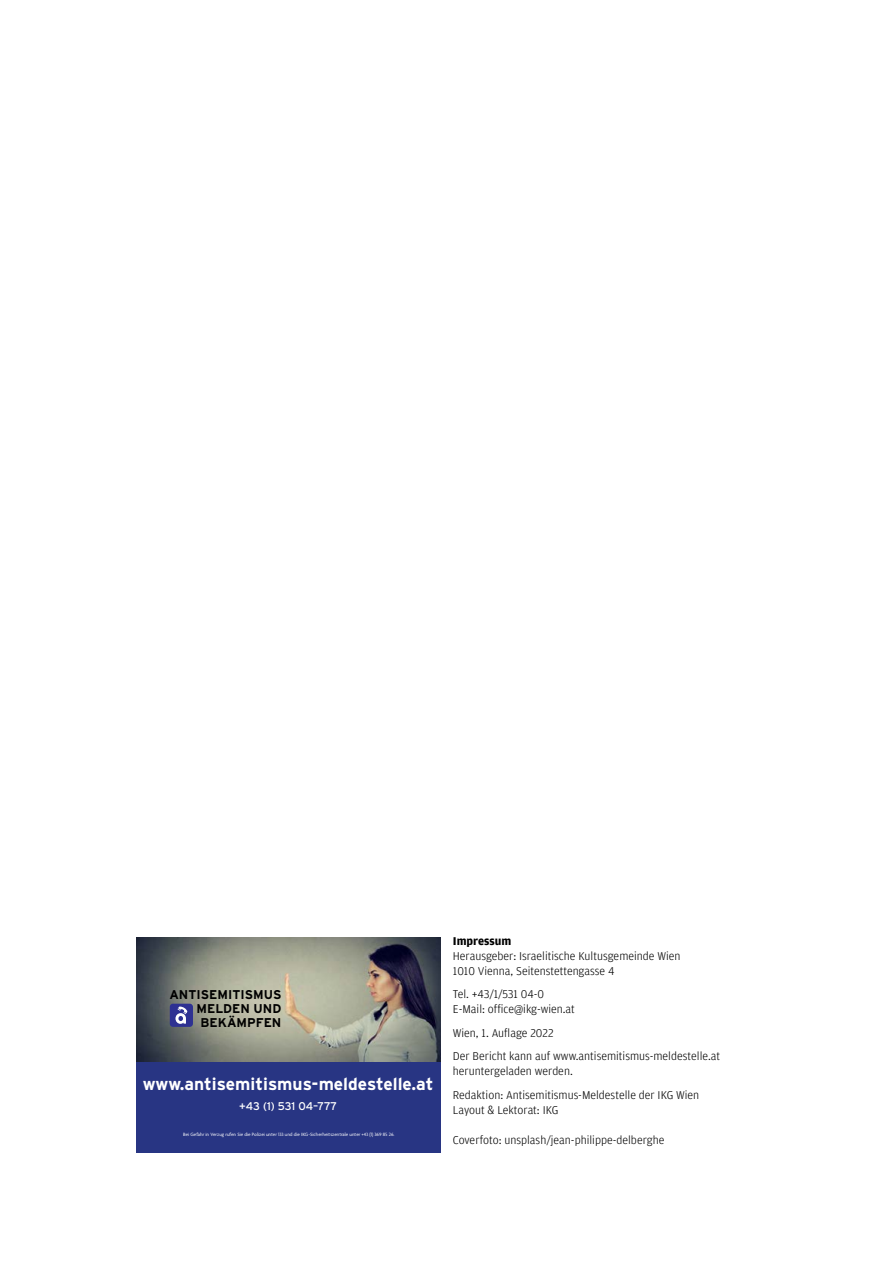
<style>
.page{position:relative;width:893px;height:1263px;background:#fff}
.page>*{position:absolute;margin:0;border:0;box-sizing:border-box;transform-origin:0 0}
.t1{font:700 17.4px "Interstate";color:#fff}
.t2{font:700 12.75px/14px "Interstate";color:#000;text-align:right}
.t3{font:300 12px/15px "Amplitude";color:#000}
.t4{font:700 12px "Amplitude";color:#000}
.t5{font:11.25px "Interstate";letter-spacing:-.01em;color:#fff}
.t6{font:5.1px "Agenda";color:#fff}
</style>
<div class="page">
<div style="left:136px;top:1061px;width:304px;height:91px;background:#283583"></div>
<img style="left:136px;top:937px;width:304px;height:124px">
<div style="left:170px;top:1004px;width:23px;height:23px;background:#2e3192;border-radius:3px"></div>
<svg style="left:175px;top:1006px;width:12px;height:18px"></svg>
<p class="t2" style="left:169px;top:987px;width:113px">ANTISEMITISMUS<br>MELDEN UND<br>BEKÄMPFEN</p>
<h1 class="t1" style="left:143px;top:1074px;width:292px">www.antisemitismus-meldestelle.at</h1>
<p class="t5" style="left:239px;top:1099px;width:100px">+43 (1) 531 04–777</p>
<p class="t6" style="left:183px;top:1132px;width:213px">Bei Gefahr in Verzug rufen Sie die Polizei unter 133 und die IKG-Sicherheitszentrale unter +43 (1) 369 85 26.</p>
<p class="t4" style="left:453px;top:934px;width:60px">Impressum</p>
<p class="t3" style="left:453px;top:949px;width:229px">Herausgeber: Israelitische Kultusgemeinde Wien<br>1010 Vienna, Seitenstettengasse 4</p>
<p class="t3" style="left:453px;top:987px;width:124px">Tel. +43/1/531 04-0<br>E-Mail: office@ikg-wien.at</p>
<p class="t3" style="left:453px;top:1022px;width:269px;line-height:23.5px">Wien, 1. Auflage 2022<br>Der Bericht kann auf www.antisemitismus-meldestelle.at</p>
<p class="t3" style="left:453px;top:1060px;width:248px;line-height:23.5px">heruntergeladen werden.<br>Redaktion: Antisemitismus-Meldestelle der IKG Wien</p>
<p class="t3" style="left:453px;top:1103px;width:107px">Layout &amp; Lektorat: IKG</p>
<p class="t3" style="left:453px;top:1133px;width:213px">Coverfoto: unsplash/jean-philippe-delberghe</p>
</div>
